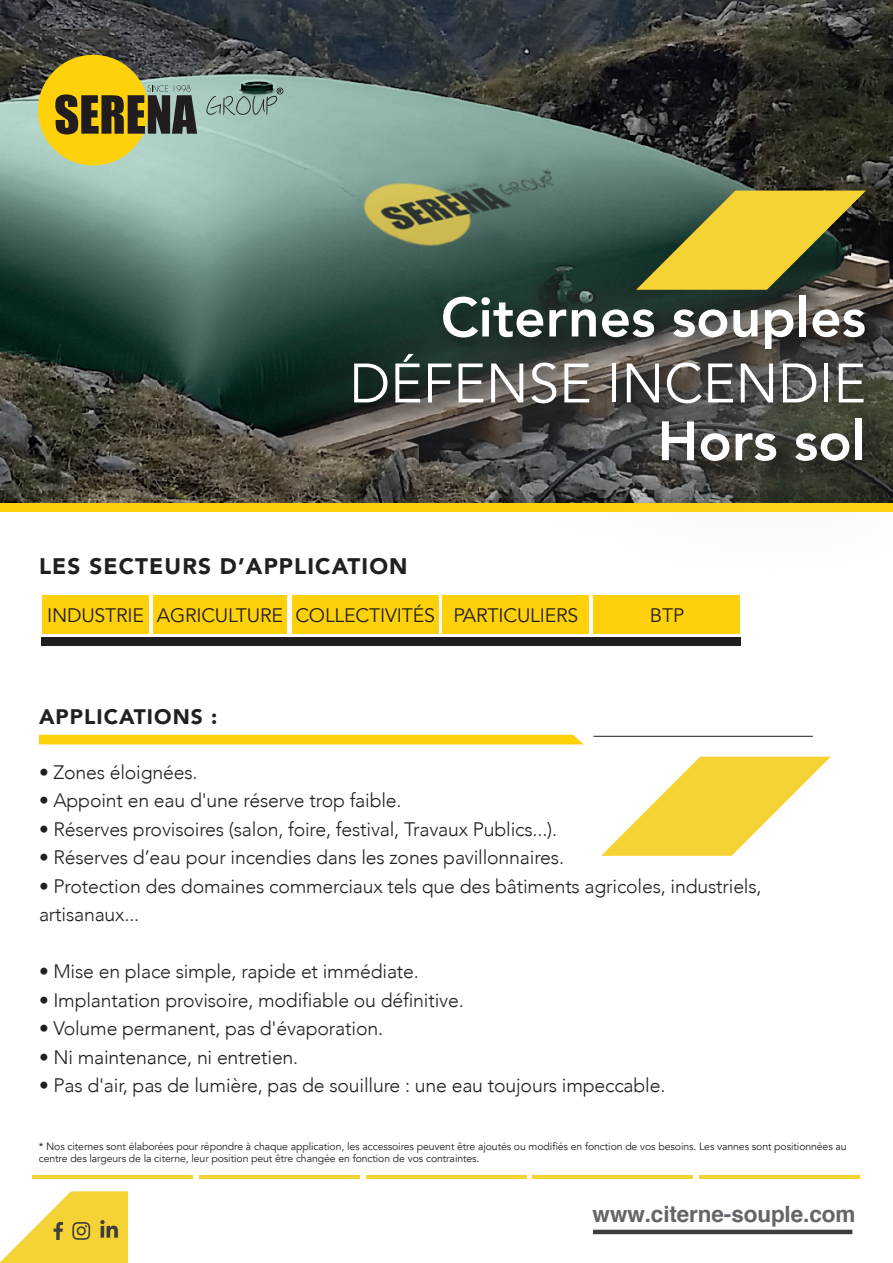
<style>
.page{position:relative;width:893px;height:1263px;background:#fff}
.page>*{position:absolute;margin:0;border:0;box-sizing:border-box;transform-origin:0 0}
.t1{font:800 54.9px "Avenir";color:#fff}
.t2{font:54.9px "Avenir";color:#fff}
.t3{font:900 22.5px "Avenir";letter-spacing:.05em;color:#231f20}
.t4{font:700 22.5px "Helvetica";letter-spacing:-.005em;color:#63656a}
.t5{font:900 21px "Avenir";letter-spacing:.05em;color:#231f20}
.t6{font:300 19.5px/28.5px "Avenir";letter-spacing:-.01em;color:#231f20}
.t7{font:19.5px "Avenir";letter-spacing:-.01em;color:#231f20}
.t8{font:10.5px/12.6px "Avenir";letter-spacing:-.01em;color:#231f20}
</style>
<div class="page">
<div style="left:41px;top:637px;width:699px;height:9px;background:#211d1e"></div>
<img style="left:0;top:0;width:893px;height:503px">
<svg style="left:601px;top:757px;width:230px;height:99px"></svg>
<hr style="left:593px;top:1230px;width:259px;height:4px;background:#3e3e3f">
<img style="left:153px;top:96px;width:740px;height:528px">
<img style="left:337px;top:277px;width:124px;height:174px">
<div style="left:39px;top:735px;width:544px;height:9px;background:#fed10b"></div>
<hr style="left:593px;top:736px;width:220px;height:1px;background:#231f20">
<svg style="left:0;top:1191px;width:128px;height:72px"></svg>
<hr style="left:32px;top:1175px;width:161px;height:4px;background:#f5d335">
<hr style="left:199px;top:1175px;width:160px;height:4px;background:#f5d335">
<hr style="left:366px;top:1175px;width:160px;height:4px;background:#f5d335">
<hr style="left:533px;top:1175px;width:160px;height:4px;background:#f5d335">
<hr style="left:699px;top:1175px;width:161px;height:4px;background:#f5d335">
<div style="left:0;top:503px;width:893px;height:9px;background:#fed10b"></div>
<div style="left:43px;top:595px;width:106px;height:39px;background:#fed10b"></div>
<div style="left:153px;top:595px;width:134px;height:39px;background:#fed10b"></div>
<div style="left:292px;top:595px;width:146px;height:39px;background:#fed10b"></div>
<div style="left:443px;top:595px;width:146px;height:39px;background:#fed10b"></div>
<svg style="left:636px;top:191px;width:230px;height:29px;background:#a79f41"></svg>
<div style="left:38px;top:55px;width:111px;height:110px;background:#fed10b;border-radius:50%"></div>
<svg style="left:55px;top:85px;width:142px;height:49px"></svg>
<svg style="left:206px;top:88px;width:77px;height:27px;background:#87a49b"></svg>
<img style="left:461px;top:220px;width:432px;height:426px">
<img style="left:645px;top:401px;width:248px;height:116px">
<h1 class="t1" style="left:441px;top:275px;width:427px">Citernes souples</h1>
<h1 class="t2" style="left:349px;top:351px;width:518px">DÉFENSE INCENDIE</h1>
<p class="t3" style="left:39px;top:547px;width:370px">LES SECTEURS D’APPLICATION</p>
<h1 class="t1" style="left:658px;top:398px;width:210px">Hors sol</h1>
<p class="t7" style="left:47px;top:603px;width:533px">INDUSTRIE AGRICULTURE COLLECTIVITÉS PARTICULIERS</p>
<p class="t7" style="left:650px;top:603px;width:36px">BTP</p>
<p class="t5" style="left:39px;top:699px;width:180px">APPLICATIONS :</p>
<p class="t6" style="left:39px;top:758px;width:160px">• Zones éloignées.</p>
<p class="t6" style="left:39px;top:786px;width:364px">• Appoint en eau d'une réserve trop faible.</p>
<p class="t6" style="left:39px;top:815px;width:520px">• Réserves provisoires (salon, foire, festival, Travaux Publics...).</p>
<p class="t6" style="left:39px;top:843px;width:527px">• Réserves d’eau pour incendies dans les zones pavillonnaires.</p>
<p class="t6" style="left:39px;top:872px;width:724px">• Protection des domaines commerciaux tels que des bâtiments agricoles, industriels, artisanaux...</p>
<p class="t6" style="left:39px;top:957px;width:381px">• Mise en place simple, rapide et immédiate.</p>
<p class="t6" style="left:39px;top:986px;width:426px">• Implantation provisoire, modifiable ou définitive.</p>
<p class="t6" style="left:39px;top:1014px;width:346px">• Volume permanent, pas d'évaporation.</p>
<p class="t6" style="left:39px;top:1043px;width:261px">• Ni maintenance, ni entretien.</p>
<p class="t6" style="left:39px;top:1071px;width:628px">• Pas d'air, pas de lumière, pas de souillure : une eau toujours impeccable.</p>
<p class="t8" style="left:39px;top:1140px;width:809px">* Nos citernes sont élaborées pour répondre à chaque application, les accessoires peuvent être ajoutés ou modifiés en fonction de vos besoins. Les vannes sont positionnées au centre des largeurs de la citerne, leur position peut être changée en fonction de vos contraintes.</p>
<p class="t4" style="left:593px;top:1195px;width:264px">www.citerne-souple.com</p>
</div>
